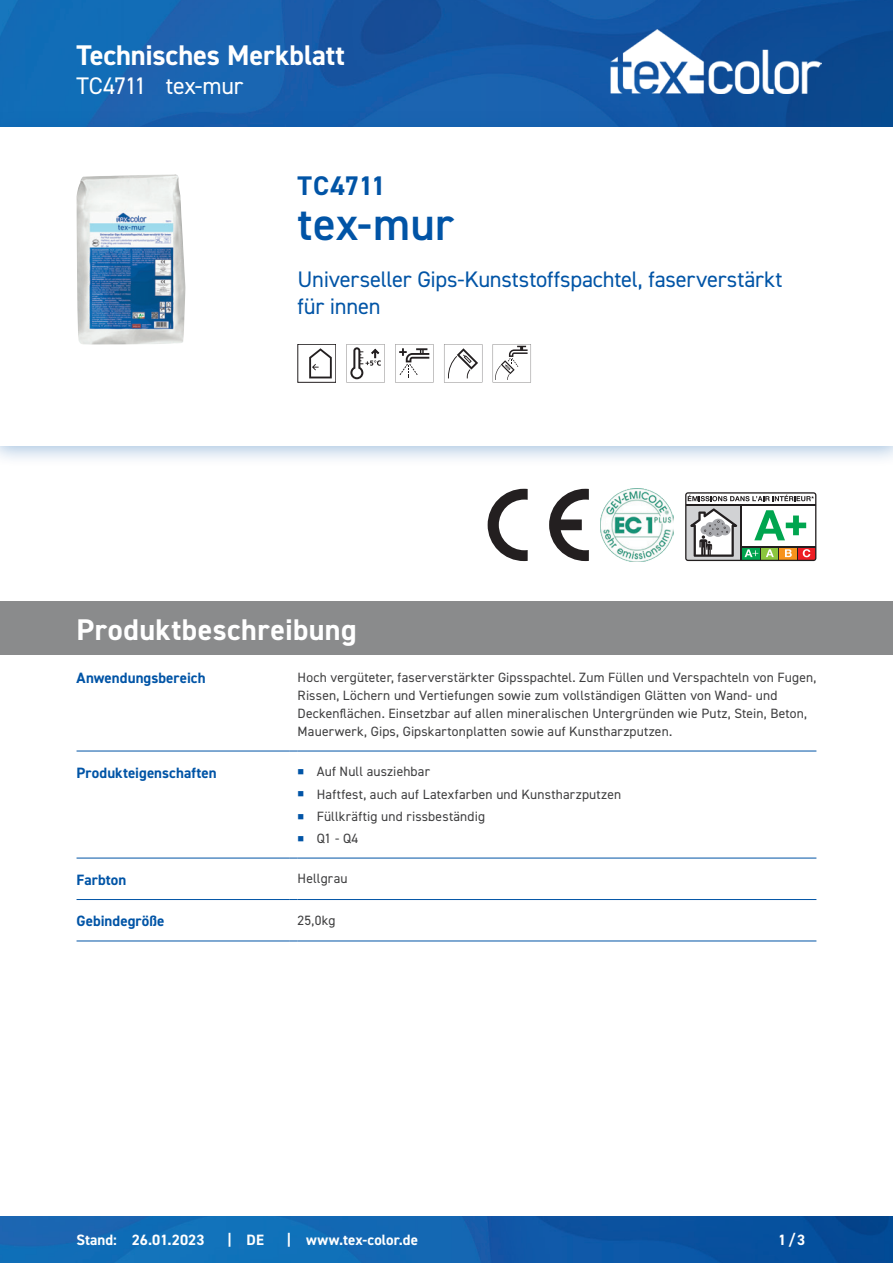
<style>
.page{position:relative;width:893px;height:1263px;background:#fff}
.page>*{position:absolute;margin:0;border:0;box-sizing:border-box;transform-origin:0 0}
.CB_AF_Produktname{font:600 46.5px "DIN2014";letter-spacing:.005em;color:#0154a6}
.CB_AF_Kapitel_Uebers{font:700 30px "DIN2014";letter-spacing:.015em;color:#fff}
.CB_AF_Kopf_TM{font:700 28.5px "DIN2014";letter-spacing:-.005em;color:#fff}
.CB_AF_Produktkuerzel{font:700 27px "DIN2014";letter-spacing:-.015em;color:#0154a6}
.CB_AF_Kopf_Produktna{font:24px "DIN2014";letter-spacing:-.015em;color:#fff}
.CB_AF_Subline_Produk{font:22.5px/27px "DIN2014";letter-spacing:-.01em;color:#0154a6}
.CB_AF_Abschnitt_Uebe{font:700 15px "DIN2014";letter-spacing:.005em;color:#0154a6}
.CB_AF_Fuß_Stand_link{font:700 15px "DIN2014";letter-spacing:.005em;color:#fff}
.CB_AF_Text_Standard{font:13.5px/18px "DIN2014";letter-spacing:.01em;color:#3e3e3f}
</style>
<div class="page">
<img style="left:0;top:0;width:893px;height:111px">
<img style="left:0;top:1216px;width:893px;height:47px">
<div style="left:0;top:111px;width:893px;height:356px;background:#0154a6;opacity:.35"></div>
<div style="left:0;top:128px;width:893px;height:318px;background:#fff"></div>
<img style="left:77px;top:174px;width:108px;height:170px">
<svg style="left:309px;top:348px;width:23px;height:30px"></svg>
<svg style="left:346px;top:344px;width:39px;height:38px"></svg>
<svg style="left:395px;top:344px;width:38px;height:38px"></svg>
<svg style="left:444px;top:344px;width:38px;height:38px"></svg>
<svg style="left:493px;top:344px;width:38px;height:38px"></svg>
<svg style="left:488px;top:489px;width:40px;height:72px"></svg>
<svg style="left:549px;top:489px;width:40px;height:72px"></svg>
<img style="left:601px;top:489px;width:72px;height:72px">
<svg style="left:685px;top:492px;width:131px;height:69px"></svg>
<hr style="left:77px;top:751px;width:212px;height:1px;background:#0154a6">
<hr style="left:298px;top:751px;width:518px;height:1px;background:#0154a6">
<hr style="left:77px;top:858px;width:212px;height:1px;background:#0154a6">
<hr style="left:298px;top:858px;width:518px;height:1px;background:#0154a6">
<hr style="left:77px;top:899px;width:212px;height:1px;background:#0154a6">
<hr style="left:298px;top:899px;width:518px;height:1px;background:#0154a6">
<hr style="left:77px;top:940px;width:212px;height:1px;background:#0154a6">
<hr style="left:298px;top:940px;width:518px;height:1px;background:#0154a6">
<div style="left:0;top:601px;width:893px;height:54px;background:#8a8b8c"></div>
<img style="left:610px;top:30px;width:211px;height:64px">
<p class="CB_AF_Kopf_TM" style="left:77px;top:36px;width:270px">Technisches Merkblatt</p>
<p class="CB_AF_Kopf_Produktna" style="left:77px;top:71px;width:71px">TC4711</p>
<p class="CB_AF_Kopf_Produktna" style="left:166px;top:71px;width:79px">tex-mur</p>
<p class="CB_AF_Produktkuerzel" style="left:298px;top:168px;width:90px">TC4711</p>
<p class="CB_AF_Produktname" style="left:298px;top:193px;width:158px">tex-mur</p>
<p class="CB_AF_Subline_Produk" style="left:298px;top:266px;width:486px">Universeller Gips-Kunststoffspachtel, faserverstärkt für innen</p>
<p class="CB_AF_Kapitel_Uebers" style="left:77px;top:609px;width:282px">Produktbeschreibung</p>
<p class="CB_AF_Abschnitt_Uebe" style="left:77px;top:668px;width:131px">Anwendungsbereich</p>
<p class="CB_AF_Text_Standard" style="left:298px;top:668px;width:520px">Hoch vergüteter, faserverstärkter Gipsspachtel. Zum Füllen und Verspachteln von Fugen, Rissen, Löchern und Vertiefungen sowie zum vollständigen Glätten von Wand- und Deckenflächen. Einsetzbar auf allen mineralischen Untergründen wie Putz, Stein, Beton, Mauerwerk, Gips, Gipskartonplatten sowie auf Kunstharzputzen.</p>
<p class="CB_AF_Abschnitt_Uebe" style="left:77px;top:762px;width:142px">Produkteigenschaften</p>
<p class="CB_AF_Text_Standard" style="left:317px;top:762px;width:115px">Auf Null ausziehbar</p>
<p class="CB_AF_Text_Standard" style="left:317px;top:785px;width:306px">Haftfest, auch auf Latexfarben und Kunstharzputzen</p>
<p class="CB_AF_Text_Standard" style="left:317px;top:807px;width:170px">Füllkräftig und rissbeständig</p>
<p class="CB_AF_Text_Standard" style="left:317px;top:829px;width:43px">Q1 - Q4</p>
<p class="CB_AF_Abschnitt_Uebe" style="left:77px;top:869px;width:51px">Farbton</p>
<p class="CB_AF_Text_Standard" style="left:298px;top:869px;width:51px">Hellgrau</p>
<p class="CB_AF_Abschnitt_Uebe" style="left:77px;top:911px;width:90px">Gebindegröße</p>
<p class="CB_AF_Text_Standard" style="left:298px;top:911px;width:39px">25,0kg</p>
<p class="CB_AF_Fuß_Stand_link" style="left:77px;top:1230px;width:42px">Stand:</p>
<p class="CB_AF_Fuß_Stand_link" style="left:132px;top:1230px;width:74px">26.01.2023</p>
<p class="CB_AF_Fuß_Stand_link" style="left:227px;top:1229px;width:6px">|</p>
<p class="CB_AF_Fuß_Stand_link" style="left:247px;top:1230px;width:19px">DE</p>
<p class="CB_AF_Fuß_Stand_link" style="left:287px;top:1229px;width:6px">|</p>
<p class="CB_AF_Fuß_Stand_link" style="left:306px;top:1230px;width:113px">www.tex-color.de</p>
<p class="CB_AF_Fuß_Stand_link" style="left:778px;top:1230px;width:29px">1/3</p>
</div>
